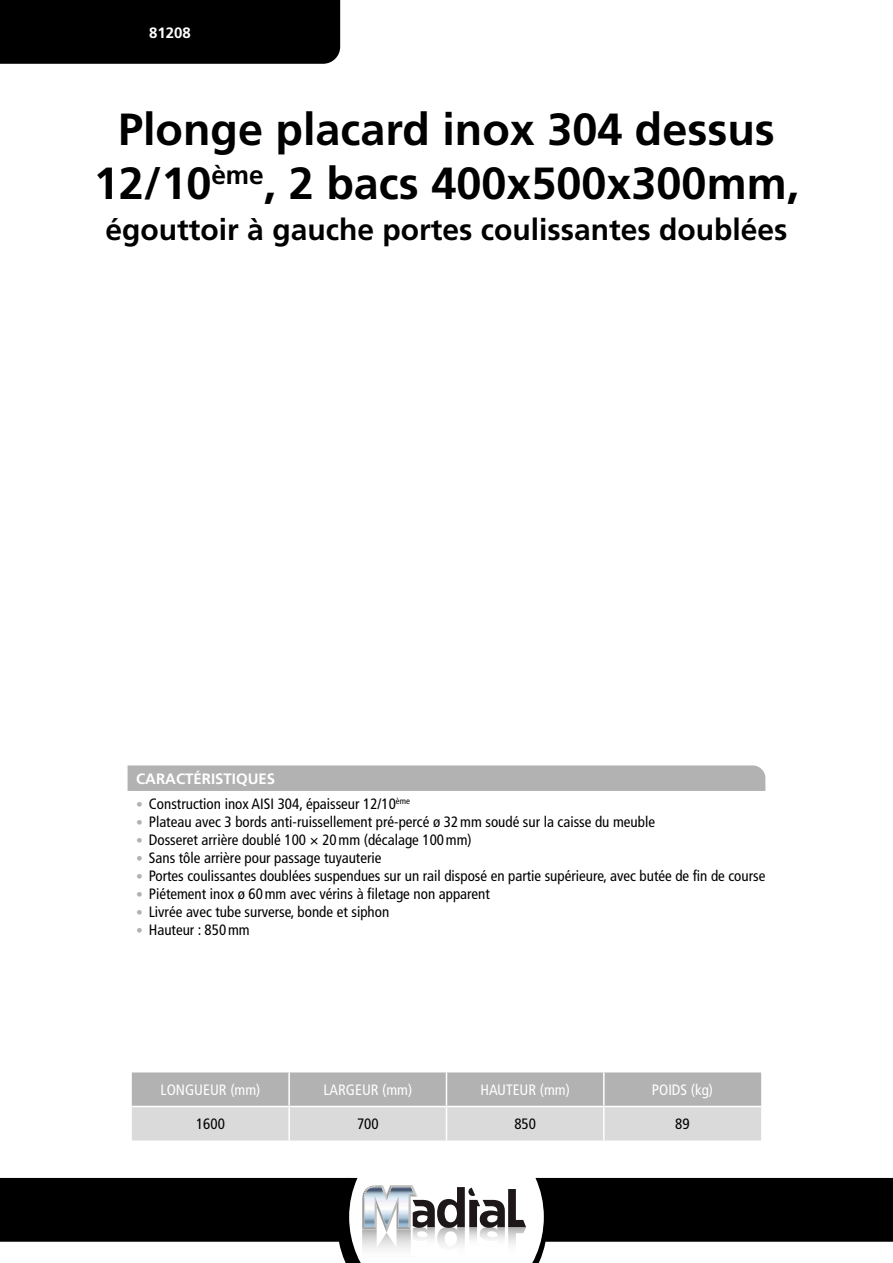
<style>
.page{position:relative;width:893px;height:1263px;background:#fff}
.page>*{position:absolute;margin:0;border:0;box-sizing:border-box;transform-origin:0 0}
.t1{font:700 45px/54px "Frutiger LT Std";color:#000;text-align:center}
.t2{font:700 30px "Frutiger LT Std";color:#000}
.t3{font:condensed 15px "Frutiger LT Std";color:#000}
.t4{font:condensed 15px "Frutiger LT Std";color:#fff}
.t5{font:700 15px "Frutiger LT Std";color:#fff}
.s1{font-weight:900;font-stretch:normal;font-size:13.5px;color:#b3b2b2}
</style>
<div class="page">
<div style="left:0;top:1178px;width:893px;height:64px;background:#000"></div>
<svg style="left:337px;top:1178px;width:211px;height:85px"></svg>
<div style="left:128px;top:765px;width:637px;height:26px;background:#b3b2b2"></div>
<svg style="left:132px;top:1072px;width:629px;height:68px;background:#c7c6c6"></svg>
<hr style="left:288px;top:1072px;width:2px;height:34px;background:#fff">
<hr style="left:446px;top:1072px;width:1px;height:34px;background:#fff">
<hr style="left:603px;top:1072px;width:2px;height:34px;background:#fff">
<hr style="left:132px;top:1106px;width:157px;height:1px;background:#fff">
<hr style="left:289px;top:1106px;width:157px;height:1px;background:#fff">
<hr style="left:288px;top:1107px;width:2px;height:33px;background:#fff">
<hr style="left:446px;top:1106px;width:158px;height:1px;background:#fff">
<hr style="left:446px;top:1107px;width:1px;height:33px;background:#fff">
<hr style="left:604px;top:1106px;width:157px;height:1px;background:#fff">
<hr style="left:603px;top:1107px;width:2px;height:33px;background:#fff">
<div style="left:0;top:0;width:340px;height:64px;background:#000"></div>
<p class="t5" style="left:149px;top:23px;width:43px">81208</p>
<h1 class="t1" style="left:94px;top:103px;width:707px">Plonge placard inox 304 dessus<br>12/10<sup>ème</sup>, 2 bacs 400x500x300mm,</h1>
<h2 class="t2" style="left:106px;top:212px;width:683px">égouttoir à gauche portes coulissantes doublées</h2>
<p class="t5" style="left:136px;top:770px;width:141px">CARACTÉRISTIQUES</p>
<p class="t3" style="left:136px;top:795px;width:275px"><span class="s1">•</span> Construction inox AISI 304, épaisseur 12/10<sup>ème</sup></p>
<p class="t3" style="left:136px;top:813px;width:520px"><span class="s1">•</span> Plateau avec 3 bords anti-ruissellement pré-percé ø 32mm soudé sur la caisse du meuble</p>
<p class="t3" style="left:136px;top:831px;width:337px"><span class="s1">•</span> Dosseret arrière doublé 100 × 20mm (décalage 100mm)</p>
<p class="t3" style="left:136px;top:849px;width:247px"><span class="s1">•</span> Sans tôle arrière pour passage tuyauterie</p>
<p class="t3" style="left:136px;top:867px;width:631px"><span class="s1">•</span> Portes coulissantes doublées suspendues sur un rail disposé en partie supérieure, avec butée de fin de course</p>
<p class="t3" style="left:136px;top:885px;width:355px"><span class="s1">•</span> Piétement inox ø 60mm avec vérins à filetage non apparent</p>
<p class="t3" style="left:136px;top:903px;width:255px"><span class="s1">•</span> Livrée avec tube surverse, bonde et siphon</p>
<p class="t3" style="left:136px;top:921px;width:115px"><span class="s1">•</span> Hauteur : 850mm</p>
<p class="t4" style="left:161px;top:1081px;width:101px">LONGUEUR (mm)</p>
<p class="t4" style="left:323px;top:1081px;width:90px">LARGEUR (mm)</p>
<p class="t4" style="left:480px;top:1081px;width:91px">HAUTEUR (mm)</p>
<p class="t4" style="left:652px;top:1081px;width:63px">POIDS (kg)</p>
<p class="t3" style="left:196px;top:1115px;width:30px">1600</p>
<p class="t3" style="left:357px;top:1115px;width:23px">700</p>
<p class="t3" style="left:514px;top:1115px;width:23px">850</p>
<p class="t3" style="left:675px;top:1115px;width:16px">89</p>
</div>
